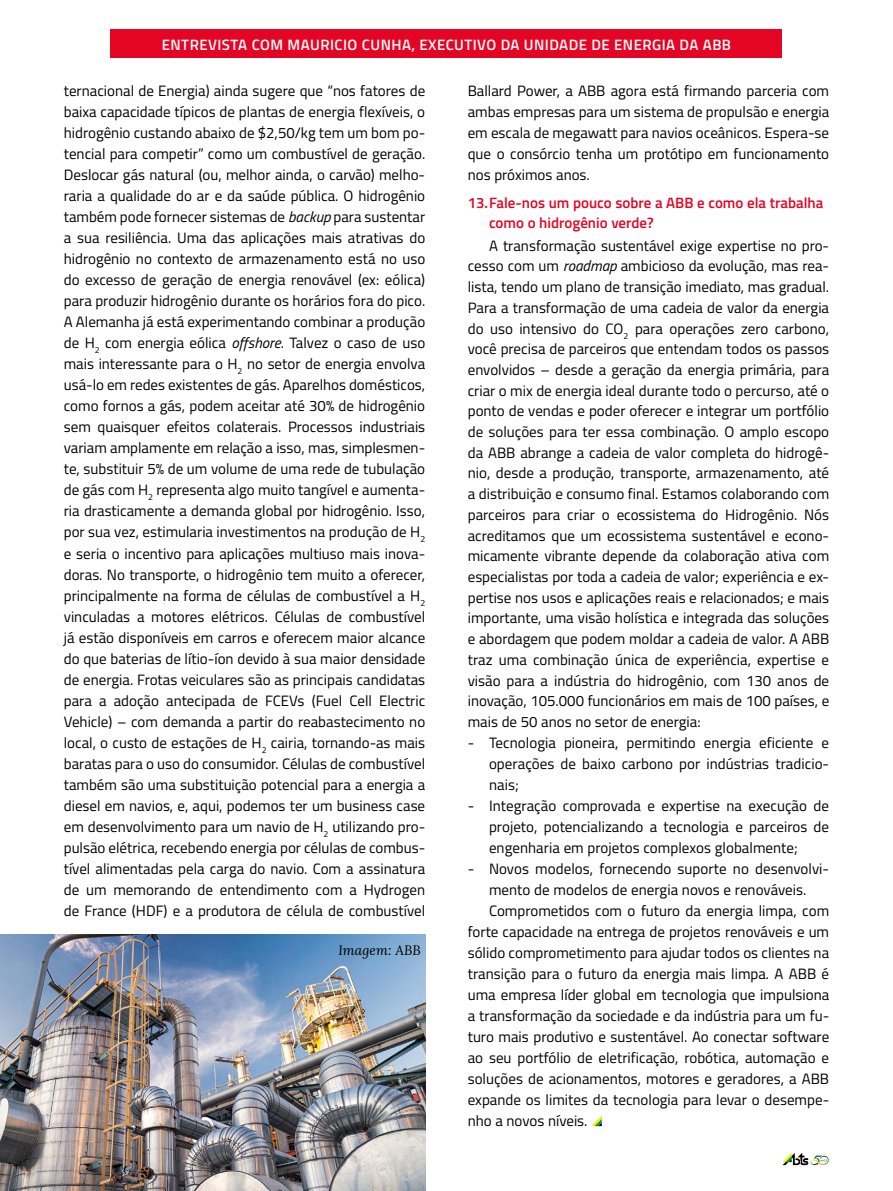
<style>
.page{position:relative;width:893px;height:1191px;background:#fff}
.page>*{position:absolute;margin:0;border:0;box-sizing:border-box;transform-origin:0 0}
.t1{font:15px/21px "Titillium";color:#000;text-align:justify}
.t2{font:600 15px/19.5px "Titillium";color:#e40524}
.t3{font:600 15px "Titillium";letter-spacing:.03em;color:#fff}
.t4{font:italic 13.5px "Lora";letter-spacing:.01em;color:#000}
.s1{font-style:italic}
</style>
<div class="page">
<div style="left:111px;top:30px;width:671px;height:28px;background:#e40524"></div>
<svg style="left:591px;top:1115px;width:11px;height:11px"></svg>
<svg style="left:782px;top:1152px;width:47px;height:13px"></svg>
<img style="left:0;top:934px;width:425px;height:257px">
<p class="t3" style="left:162px;top:33px;width:571px">ENTREVISTA COM MAURICIO CUNHA, EXECUTIVO DA UNIDADE DE ENERGIA DA ABB</p>
<p class="t1" style="left:64px;top:80px;width:363px">ternacional de Energia) ainda sugere que “nos fatores de baixa capacidade típicos de plantas de energia flexíveis, o hidrogênio custando abaixo de $2,50/kg tem um bom po&shy;tencial para competir” como um combustível de geração.<br>Deslocar gás natural (ou, melhor ainda, o carvão) melho&shy;raria a qualidade do ar e da saúde pública. O hidrogênio também pode fornecer sistemas de <span class="s1">backup</span> para sustentar a sua resiliência. Uma das aplicações mais atrativas do hidrogênio no contexto de armazenamento está no uso do excesso de geração de energia renovável (ex: eólica) para produzir hidrogênio durante os horários fora do pico.<br>A Alemanha já está experimentando combinar a produção de H<sub>2</sub> com energia eólica <span class="s1">offshore</span>. Talvez o caso de uso mais interessante para o H<sub>2</sub> no setor de energia envolva usá-lo em redes existentes de gás. Aparelhos domésticos, como fornos a gás, podem aceitar até 30% de hidrogênio sem quaisquer efeitos colaterais. Processos industriais variam amplamente em relação a isso, mas, simplesmen&shy;te, substituir 5% de um volume de uma rede de tubulação de gás com H<sub>2</sub> representa algo muito tangível e aumenta&shy;ria drasticamente a demanda global por hidrogênio. Isso, por sua vez, estimularia investimentos na produção de H<sub>2 </sub>e seria o incentivo para aplicações multiuso mais inova&shy;doras. No transporte, o hidrogênio tem muito a oferecer, principalmente na forma de células de combustível a H<sub>2 </sub>vinculadas a motores elétricos. Células de combustível já estão disponíveis em carros e oferecem maior alcance do que baterias de lítio-íon devido à sua maior densidade de energia. Frotas veiculares são as principais candidatas para a adoção antecipada de FCEVs (Fuel Cell Electric Vehicle) – com demanda a partir do reabastecimento no local, o custo de estações de H<sub>2</sub> cairia, tornando-as mais baratas para o uso do consumidor. Células de combustível também são uma substituição potencial para a energia a diesel em navios, e, aqui, podemos ter um business case em desenvolvimento para um navio de H<sub>2</sub> utilizando pro&shy;pulsão elétrica, recebendo energia por células de combus&shy;tível alimentadas pela carga do navio. Com a assinatura de um memorando de entendimento com a Hydrogen de France (HDF) e a produtora de célula de combustível</p>
<p class="t1" style="left:468px;top:80px;width:363px">Ballard Power, a ABB agora está firmando parceria com ambas empresas para um sistema de propulsão e energia em escala de megawatt para navios oceânicos. Espera-se que o consórcio tenha um protótipo em funcionamento nos próximos anos.</p>
<p class="t2" style="left:489px;top:193px;width:336px;text-indent:-21px">13.Fale-nos um pouco sobre a ABB e como ela trabalha como o hidrogênio verde?</p>
<p class="t1" style="left:468px;top:234px;width:363px;text-indent:21px">A transformação sustentável exige expertise no pro&shy;cesso com um <span class="s1">roadmap</span> ambicioso da evolução, mas rea&shy;lista, tendo um plano de transição imediato, mas gradual.<br>Para a transformação de uma cadeia de valor da energia do uso intensivo do CO<sub>2</sub> para operações zero carbono, você precisa de parceiros que entendam todos os passos envolvidos – desde a geração da energia primária, para criar o mix de energia ideal durante todo o percurso, até o ponto de vendas e poder oferecer e integrar um portfólio de soluções para ter essa combinação. O amplo escopo da ABB abrange a cadeia de valor completa do hidrogê&shy;nio, desde a produção, transporte, armazenamento, até a distribuição e consumo final. Estamos colaborando com parceiros para criar o ecossistema do Hidrogênio. Nós acreditamos que um ecossistema sustentável e econo&shy;micamente vibrante depende da colaboração ativa com especialistas por toda a cadeia de valor; experiência e ex&shy;pertise nos usos e aplicações reais e relacionados; e mais importante, uma visão holística e integrada das soluções e abordagem que podem moldar a cadeia de valor. A ABB traz uma combinação única de experiência, expertise e visão para a indústria do hidrogênio, com 130 anos de inovação, 105.000 funcionários em mais de 100 países, e mais de 50 anos no setor de energia:</p>
<p class="t1" style="left:489px;top:731px;width:342px;text-indent:-21px">- Tecnologia pioneira, permitindo energia eficiente e operações de baixo carbono por indústrias tradicio&shy;nais;</p>
<p class="t1" style="left:489px;top:794px;width:342px;text-indent:-21px">- Integração comprovada e expertise na execução de projeto, potencializando a tecnologia e parceiros de engenharia em projetos complexos globalmente;</p>
<p class="t1" style="left:468px;top:857px;width:363px">- Novos modelos, fornecendo suporte no desenvolvi-</p>
<p class="t1" style="left:489px;top:878px;width:319px">mento de modelos de energia novos e renováveis.</p>
<p class="t1" style="left:489px;top:899px;width:342px">Comprometidos com o futuro da energia limpa, com</p>
<p class="t1" style="left:468px;top:920px;width:363px">forte capacidade na entrega de projetos renováveis e um</p>
<p class="t1" style="left:468px;top:941px;width:363px">sólido comprometimento para ajudar todos os clientes na</p>
<p class="t1" style="left:468px;top:962px;width:363px">transição para o futuro da energia mais limpa. A ABB é</p>
<p class="t1" style="left:468px;top:983px;width:363px">uma empresa líder global em tecnologia que impulsiona</p>
<p class="t1" style="left:468px;top:1004px;width:363px">a transformação da sociedade e da indústria para um fu-</p>
<p class="t1" style="left:468px;top:1025px;width:363px">turo mais produtivo e sustentável. Ao conectar software</p>
<p class="t1" style="left:468px;top:1046px;width:363px">ao seu portfólio de eletrificação, robótica, automação e</p>
<p class="t1" style="left:468px;top:1067px;width:363px">soluções de acionamentos, motores e geradores, a ABB</p>
<p class="t1" style="left:468px;top:1088px;width:363px">expande os limites da tecnologia para levar o desempe-</p>
<p class="t1" style="left:468px;top:1109px;width:121px">nho a novos níveis.</p>
<p class="t4" style="left:338px;top:941px;width:84px">Imagem: ABB</p>
</div>
